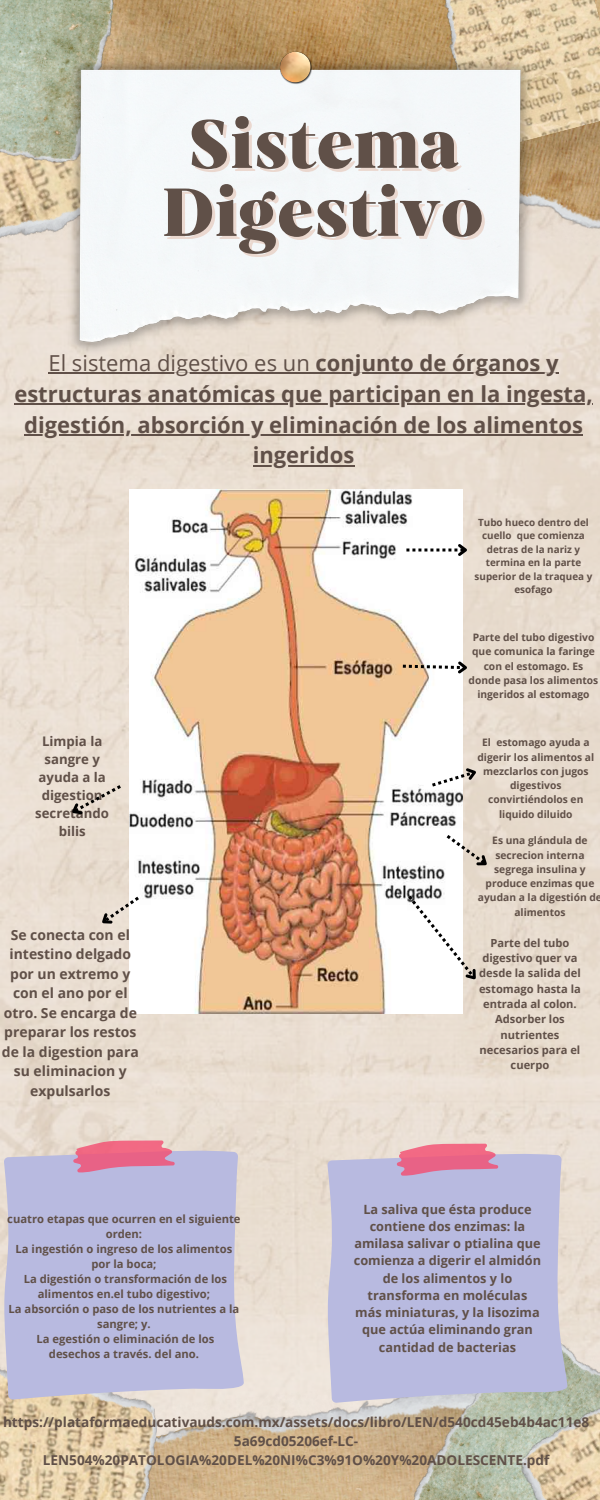
<style>
.page{position:relative;width:600px;height:1500px;background:#fff}
.page>*{position:absolute;margin:0;border:0;box-sizing:border-box;transform-origin:0 0}
.t1{font:69.7px "Carelia Upright";color:#605048}
.t2{font:700 22px "Open Sans";color:#605048}
.t3{font:22px "Open Sans";color:#605048}
.t4{font:700 14px/19.5px "Open Sans";color:#605048;text-align:center}
.t5{font:700 13.6px/18.8px "Open Sans";color:#605048;text-align:center}
.t6{font:700 13.2px/18px "Open Sans";color:#605048;text-align:center}
.t7{font:700 12.7px/17.2px "Open Sans";color:#605048;text-align:center}
.t8{font:700 11.2px/15px "Open Sans";color:#605048;text-align:center}
.t9{font:700 11.1px/15.4px "Open Sans";color:#605048;text-align:center}
.t10{font:700 10.3px/14.2px "Open Sans";color:#605048;text-align:center}
.t11{font:700 9.9px/13.5px "Open Sans";color:#605048;text-align:center}
.s1{font-weight:700}
</style>
<div class="page">
<img style="left:0;top:278px;width:600px;height:1081px">
<img style="left:7px;top:0;width:593px;height:278px">
<img style="left:412px;top:0;width:188px;height:155px">
<img style="left:0;top:0;width:144px;height:178px">
<img style="left:64px;top:55px;width:472px;height:303px">
<img style="left:280px;top:51px;width:32px;height:34px">
<img style="left:163px;top:1359px;width:220px;height:141px">
<img style="left:383px;top:1303px;width:217px;height:197px">
<img style="left:0;top:1342px;width:163px;height:158px">
<img style="left:490px;top:1357px;width:110px;height:143px">
<img style="left:129px;top:490px;width:334px;height:523px">
<svg style="left:406px;top:541px;width:65px;height:18px"></svg>
<svg style="left:403px;top:659px;width:68px;height:17px"></svg>
<svg style="left:447px;top:835px;width:48px;height:39px"></svg>
<svg style="left:432px;top:763px;width:50px;height:24px"></svg>
<svg style="left:408px;top:896px;width:76px;height:91px"></svg>
<svg style="left:65px;top:785px;width:56px;height:37px;background:#dbd0c4"></svg>
<svg style="left:95px;top:897px;width:44px;height:35px"></svg>
<svg style="left:4px;top:1150px;width:240px;height:250px;background:#bbbcde"></svg>
<svg style="left:73px;top:1140px;width:102px;height:33px;background:#e0819e"></svg>
<svg style="left:327px;top:1153px;width:240px;height:250px;background:#babcde"></svg>
<svg style="left:397px;top:1144px;width:101px;height:32px;background:#e17f9d"></svg>
<hr style="left:48px;top:373px;width:268px;height:1px;background:#605048">
<hr style="left:316px;top:373px;width:243px;height:1px;background:#605048">
<hr style="left:14px;top:403px;width:579px;height:2px;background:#605048">
<hr style="left:24px;top:434px;width:559px;height:2px;background:#605048">
<hr style="left:253px;top:465px;width:101px;height:1px;background:#605048">
<h5 class="t1" style="left:187px;top:103px;width:273px">Sistema</h5>
<h5 class="t1" style="left:162px;top:171px;width:324px">Digestivo</h5>
<h4 class="t3" style="left:48px;top:348px;width:512px">El sistema digestivo es un <span class="s1">conjunto de órganos y</span></h4>
<p class="t2" style="left:14px;top:378px;width:580px">estructuras anatómicas que participan en la ingesta,</p>
<p class="t2" style="left:24px;top:409px;width:560px">digestión, absorción y eliminación de los alimentos</p>
<p class="t2" style="left:253px;top:440px;width:103px">ingeridos</p>
<h4 class="t6" style="left:35px;top:732px;width:75px">Limpia la sangre y ayuda a la digestion secretando bilis</h4>
<h5 class="t4" style="left:2px;top:925px;width:138px">Se conecta con el intestino delgado por un extremo y con el ano por el otro. Se encarga de preparar los restos de la digestion para su eliminacion y expulsarlos</h5>
<p class="t8" style="left:7px;top:1211px;width:235px">cuatro etapas que ocurren en el siguiente orden:<br>La ingestión o ingreso de los alimentos por la boca;<br>La digestión o transformación de los alimentos en.el tubo digestivo;<br>La absorción o paso de los nutrientes a la sangre; y.<br>La egestión o eliminación de los<br>desechos a través. del ano.</p>
<h4 class="t11" style="left:475px;top:515px;width:119px">Tubo hueco dentro del cuello que comienza detras de la nariz y termina en la parte superior de la traquea y esofago</h4>
<h5 class="t10" style="left:469px;top:630px;width:131px">Parte del tubo digestivo que comunica la faringe con el estomago. Es donde pasa los alimentos ingeridos al estomago</h5>
<p class="t10" style="left:477px;top:735px;width:118px">El estomago ayuda a digerir los alimentos al mezclarlos con jugos digestivos convirtiéndolos en liquido diluido</p>
<h5 class="t10" style="left:478px;top:833px;width:125px">Es una glándula de secrecion interna segrega insulina y produce enzimas que ayudan a la digestión de alimentos</h5>
<p class="t9" style="left:479px;top:935px;width:103px">Parte del tubo digestivo quer va desde la salida del estomago hasta la entrada al colon.<br>Adsorber los nutrientes necesarios para el cuerpo</p>
<p class="t7" style="left:354px;top:1200px;width:189px">La saliva que ésta produce contiene dos enzimas: la amilasa salivar o ptialina que comienza a digerir el almidón de los alimentos y lo transforma en moléculas más miniaturas, y la lisozima que actúa eliminando gran cantidad de bacterias</p>
<p class="t5" style="left:3px;top:1412px;width:588px">https://plataformaeducativauds.com.mx/assets/docs/libro/LEN/d540cd45eb4b4ac11e8<br>5a69cd05206ef-LC-<br>LEN504%20PATOLOGIA%20DEL%20NI%C3%91O%20Y%20ADOLESCENTE.pdf</p>
</div>
